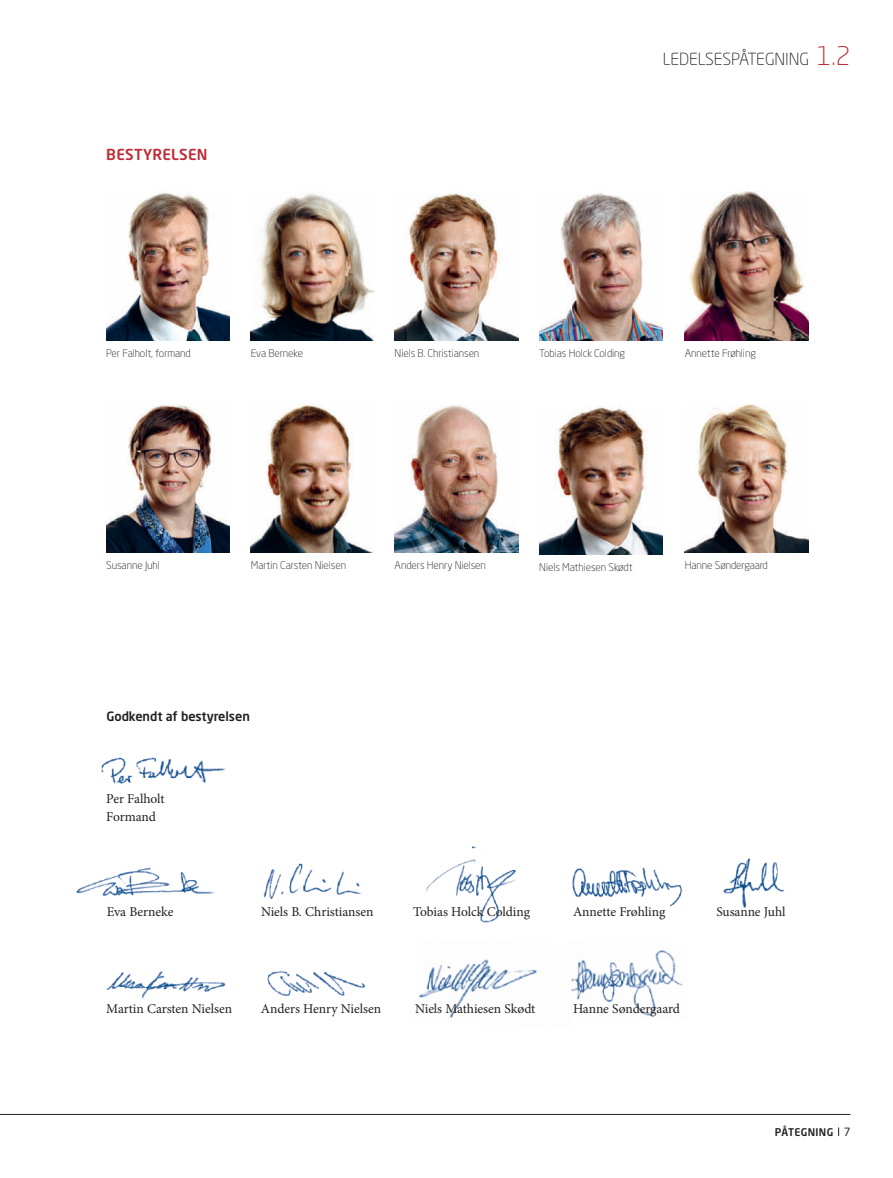
<style>
.page{position:relative;width:893px;height:1178px;background:#fff}
.page>*{position:absolute;margin:0;border:0;box-sizing:border-box;transform-origin:0 0}
.t1{font:300 16.5px "Neo Sans Pro";letter-spacing:-.005em;color:#231f20}
.t2{font:500 15px "Neo Sans Pro";letter-spacing:.02em;color:#bf2b37}
.t3{font:13.5px/18px "Minion Pro";letter-spacing:-.01em;color:#231f20}
.t4{font:500 12.75px "Neo Sans Pro";letter-spacing:-.005em;color:#231f20}
.t5{font:300 10.5px "Neo Sans Pro";letter-spacing:-.01em;color:#231f20}
.t6{font:500 10.5px "Neo Sans Pro";letter-spacing:.025em;color:#231f20}
.s1{font-size:25.5px;color:#bf2b37}
.s2{font-weight:400;font-size:11.25px}
</style>
<div class="page">
<hr style="left:0;top:1114px;width:850px;height:1px;background:#231f20">
<img style="left:723px;top:858px;width:62px;height:50px">
<img style="left:101px;top:757px;width:124px;height:27px">
<img style="left:572px;top:867px;width:111px;height:40px">
<img style="left:426px;top:846px;width:91px;height:77px">
<img style="left:263px;top:863px;width:98px;height:36px">
<img style="left:76px;top:867px;width:138px;height:29px">
<img style="left:106px;top:971px;width:120px;height:27px">
<img style="left:573px;top:950px;width:110px;height:66px">
<img style="left:267px;top:971px;width:99px;height:25px">
<img style="left:418px;top:959px;width:155px;height:59px">
<img style="left:106px;top:192px;width:124px;height:148px">
<img style="left:251px;top:193px;width:123px;height:147px">
<img style="left:251px;top:404px;width:123px;height:149px">
<img style="left:395px;top:405px;width:123px;height:148px">
<img style="left:539px;top:406px;width:124px;height:149px">
<img style="left:685px;top:404px;width:123px;height:149px">
<img style="left:395px;top:193px;width:123px;height:147px">
<img style="left:539px;top:193px;width:124px;height:147px">
<img style="left:685px;top:191px;width:123px;height:149px">
<img style="left:106px;top:404px;width:124px;height:149px">
<h2 class="t2" style="left:106px;top:145px;width:103px">BESTYRELSEN</h2>
<p class="t5" style="left:106px;top:347px;width:86px">Per Falholt, formand</p>
<p class="t5" style="left:251px;top:347px;width:54px">Eva Berneke</p>
<h1 class="t1" style="left:663px;top:49px;width:189px">LEDELSESPÅTEGNING <span class="s1">1.2</span></h1>
<p class="t5" style="left:395px;top:347px;width:86px">Niels B. Christiansen</p>
<p class="t5" style="left:539px;top:347px;width:87px">Tobias Holck Colding</p>
<p class="t5" style="left:685px;top:347px;width:73px">Annette Frøhling</p>
<p class="t5" style="left:106px;top:559px;width:55px">Susanne Juhl</p>
<p class="t5" style="left:251px;top:559px;width:97px">Martin Carsten Nielsen</p>
<p class="t5" style="left:395px;top:559px;width:93px">Anders Henry Nielsen</p>
<p class="t5" style="left:539px;top:561px;width:95px">Niels Mathiesen Skødt</p>
<p class="t5" style="left:685px;top:559px;width:85px">Hanne Søndergaard</p>
<p class="t4" style="left:106px;top:709px;width:145px">Godkendt af bestyrelsen</p>
<p class="t3" style="left:106px;top:790px;width:60px">Per Falholt<br>Formand</p>
<p class="t3" style="left:107px;top:902px;width:68px">Eva Berneke</p>
<p class="t3" style="left:261px;top:902px;width:114px">Niels B. Christiansen</p>
<p class="t3" style="left:413px;top:903px;width:118px">Tobias Holck Colding</p>
<p class="t3" style="left:573px;top:902px;width:94px">Annette Frøhling</p>
<p class="t3" style="left:106px;top:1000px;width:127px">Martin Carsten Nielsen</p>
<p class="t3" style="left:261px;top:1000px;width:122px">Anders Henry Nielsen</p>
<p class="t3" style="left:573px;top:1000px;width:109px">Hanne Søndergaard</p>
<p class="t3" style="left:415px;top:1000px;width:122px">Niels Mathiesen Skødt</p>
<p class="t3" style="left:716px;top:902px;width:71px">Susanne Juhl</p>
<p class="t6" style="left:775px;top:1125px;width:77px">PÅTEGNING <span class="s2">7</span></p>
</div>
